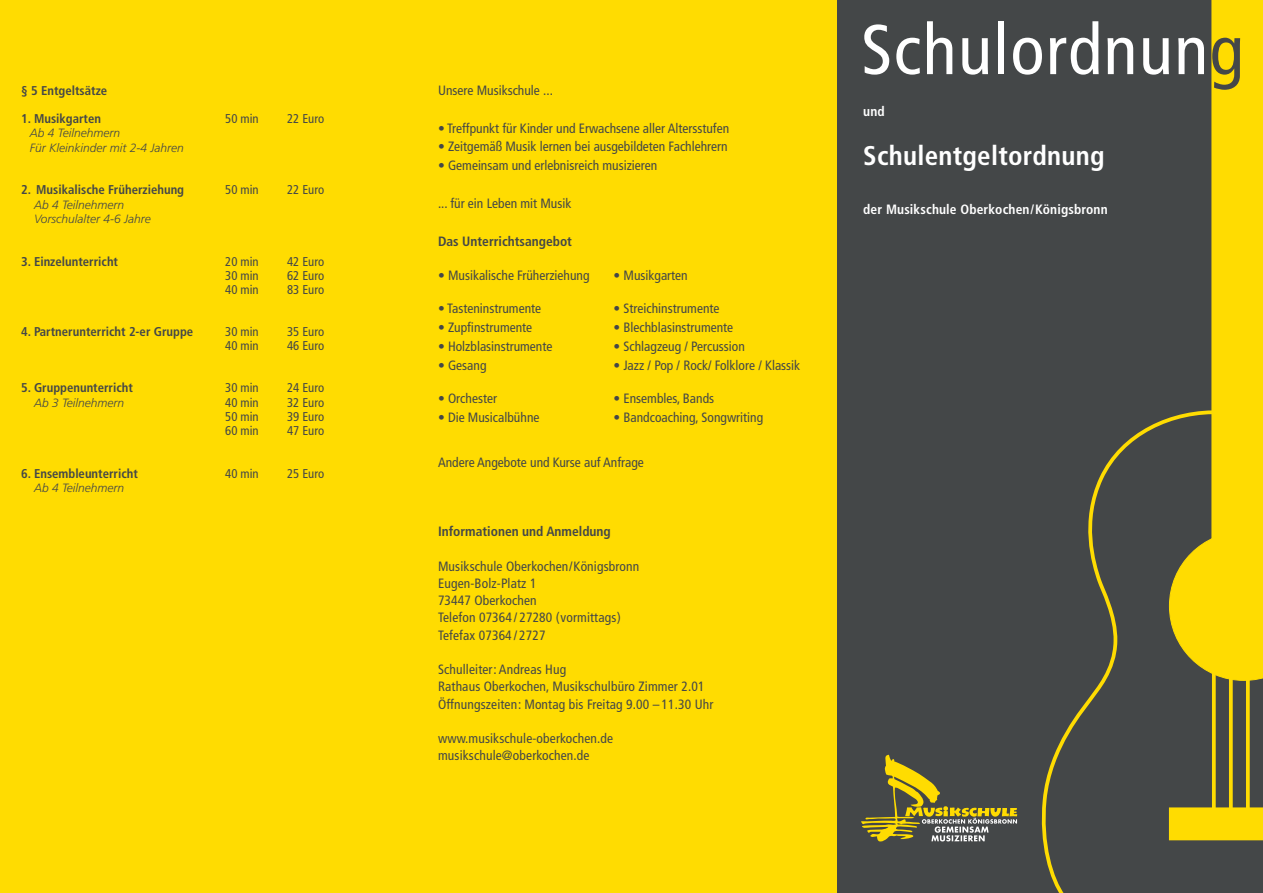
<style>
.page{position:relative;width:1263px;height:893px;background:#fff}
.page>*{position:absolute;margin:0;border:0;box-sizing:border-box;transform-origin:0 0}
.t1{font:condensed 70.5px "Frutiger";letter-spacing:.02em;color:#fff}
.t2{font:700 condensed 27px "Frutiger";letter-spacing:.01em;color:#fff}
.t3{font:condensed 13.5px/17.2px "Frutiger";color:#444748}
.t4{font:700 condensed 13.5px "Frutiger";color:#444748}
.t5{font:700 condensed 13.5px "Frutiger";letter-spacing:.01em;color:#fff}
.t6{font:700 condensed 12.75px "Frutiger";color:#444748}
.t7{font:condensed 12.75px "Frutiger";color:#444748}
.t8{font:italic 300 12px/14.2px "Frutiger";color:#444748}
.s1{color:#444748}
</style>
<div class="page">
<div style="left:0;top:0;width:838px;height:893px;background:#ffdc01"></div>
<div style="left:838px;top:0;width:425px;height:893px;background:#444748"></div>
<svg style="left:861px;top:755px;width:156px;height:87px"></svg>
<div style="left:1211px;top:0;width:52px;height:680px;background:#ffdc01"></div>
<svg style="left:1041px;top:409px;width:185px;height:484px"></svg>
<div style="left:1169px;top:808px;width:94px;height:32px;background:#ffdc01"></div>
<svg style="left:1212px;top:638px;width:4px;height:191px"></svg>
<svg style="left:1229px;top:617px;width:4px;height:212px"></svg>
<svg style="left:1246px;top:634px;width:4px;height:184px"></svg>
<p class="t6" style="left:21px;top:83px;width:87px">§ 5 Entgeltsätze</p>
<p class="t6" style="left:21px;top:111px;width:81px">1. Musikgarten</p>
<p class="t7" style="left:225px;top:111px;width:35px">50 min</p>
<p class="t7" style="left:287px;top:111px;width:39px">22 Euro</p>
<p class="t8" style="left:30px;top:126px;width:156px">Ab 4 Teilnehmern<br>Für Kleinkinder mit 2-4 Jahren</p>
<p class="t6" style="left:21px;top:182px;width:164px">2. Musikalische Früherziehung</p>
<p class="t7" style="left:225px;top:183px;width:35px">50 min</p>
<p class="t7" style="left:287px;top:183px;width:39px">22 Euro</p>
<p class="t8" style="left:34px;top:197px;width:118px">Ab 4 Teilnehmern<br>Vorschulalter 4-6 Jahre</p>
<p class="t6" style="left:21px;top:254px;width:98px">3. Einzelunterricht</p>
<p class="t7" style="left:225px;top:254px;width:35px">20 min</p>
<p class="t7" style="left:287px;top:254px;width:39px">42 Euro</p>
<p class="t7" style="left:225px;top:268px;width:35px">30 min</p>
<p class="t7" style="left:287px;top:268px;width:39px">62 Euro</p>
<p class="t7" style="left:225px;top:282px;width:35px">40 min</p>
<p class="t7" style="left:287px;top:282px;width:39px">83 Euro</p>
<p class="t6" style="left:21px;top:324px;width:173px">4. Partnerunterricht 2-er Gruppe</p>
<p class="t7" style="left:225px;top:324px;width:35px">30 min</p>
<p class="t7" style="left:287px;top:324px;width:39px">35 Euro</p>
<p class="t7" style="left:225px;top:339px;width:35px">40 min</p>
<p class="t7" style="left:287px;top:339px;width:39px">46 Euro</p>
<p class="t6" style="left:21px;top:380px;width:113px">5. Gruppenunterricht</p>
<p class="t7" style="left:225px;top:381px;width:35px">30 min</p>
<p class="t7" style="left:287px;top:381px;width:39px">24 Euro</p>
<p class="t8" style="left:34px;top:395px;width:92px">Ab 3 Teilnehmern</p>
<p class="t7" style="left:225px;top:395px;width:35px">40 min</p>
<p class="t7" style="left:287px;top:395px;width:39px">32 Euro</p>
<p class="t7" style="left:225px;top:409px;width:35px">50 min</p>
<p class="t7" style="left:287px;top:409px;width:39px">39 Euro</p>
<p class="t7" style="left:225px;top:423px;width:35px">60 min</p>
<p class="t7" style="left:287px;top:423px;width:39px">47 Euro</p>
<p class="t6" style="left:21px;top:466px;width:118px">6. Ensembleunterricht</p>
<p class="t7" style="left:225px;top:466px;width:35px">40 min</p>
<p class="t7" style="left:287px;top:466px;width:39px">25 Euro</p>
<p class="t8" style="left:34px;top:481px;width:92px">Ab 4 Teilnehmern</p>
<p class="t3" style="left:438px;top:82px;width:116px">Unsere Musikschule ...</p>
<p class="t3" style="left:438px;top:119px;width:293px">• Treffpunkt für Kinder und Erwachsene aller Altersstufen</p>
<p class="t3" style="left:438px;top:138px;width:291px">• Zeitgemäß Musik lernen bei ausgebildeten Fachlehrern</p>
<p class="t3" style="left:438px;top:157px;width:221px">• Gemeinsam und erlebnisreich musizieren</p>
<p class="t3" style="left:438px;top:194px;width:135px">... für ein Leben mit Musik</p>
<p class="t4" style="left:438px;top:233px;width:136px">Das Unterrichtsangebot</p>
<p class="t3" style="left:438px;top:266px;width:153px">• Musikalische Früherziehung</p>
<p class="t3" style="left:613px;top:266px;width:76px">• Musikgarten</p>
<p class="t3" style="left:438px;top:300px;width:105px">• Tasteninstrumente</p>
<p class="t3" style="left:613px;top:300px;width:107px">• Streichinstrumente</p>
<p class="t3" style="left:438px;top:319px;width:96px">• Zupfinstrumente</p>
<p class="t3" style="left:613px;top:319px;width:121px">• Blechblasinstrumente</p>
<p class="t3" style="left:438px;top:338px;width:116px">• Holzblasinstrumente</p>
<p class="t3" style="left:613px;top:338px;width:133px">• Schlagzeug / Percussion</p>
<p class="t3" style="left:438px;top:356px;width:50px">• Gesang</p>
<p class="t3" style="left:613px;top:356px;width:188px">• Jazz / Pop / Rock/ Folklore / Klassik</p>
<p class="t3" style="left:438px;top:390px;width:60px">• Orchester</p>
<p class="t3" style="left:613px;top:390px;width:102px">• Ensembles, Bands</p>
<p class="t3" style="left:438px;top:409px;width:103px">• Die Musicalbühne</p>
<p class="t3" style="left:613px;top:409px;width:151px">• Bandcoaching, Songwriting</p>
<p class="t3" style="left:438px;top:454px;width:207px">Andere Angebote und Kurse auf Anfrage</p>
<p class="t4" style="left:438px;top:523px;width:174px">Informationen und Anmeldung</p>
<p class="t3" style="left:438px;top:557px;width:203px">Musikschule Oberkochen/Königsbronn<br>Eugen-Bolz-Platz 1<br>73447 Oberkochen<br>Telefon 07364 / 27280 (vormittags)<br>Tefefax 07364 / 2727</p>
<p class="t3" style="left:438px;top:661px;width:277px">Schulleiter: Andreas Hug<br>Rathaus Oberkochen, Musikschulbüro Zimmer 2.01<br>Öffnungszeiten: Montag bis Freitag 9.00 – 11.30 Uhr</p>
<p class="t3" style="left:438px;top:730px;width:177px">www.musikschule-oberkochen.de musikschule@oberkochen.de</p>
<h1 class="t1" style="left:861px;top:9px;width:384px">Schulordnun<span class="s1">g</span></h1>
<p class="t5" style="left:863px;top:104px;width:23px">und</p>
<h2 class="t2" style="left:863px;top:140px;width:243px">Schulentgeltordnung</h2>
<p class="t5" style="left:863px;top:201px;width:246px">der Musikschule Oberkochen/Königsbronn</p>
</div>
